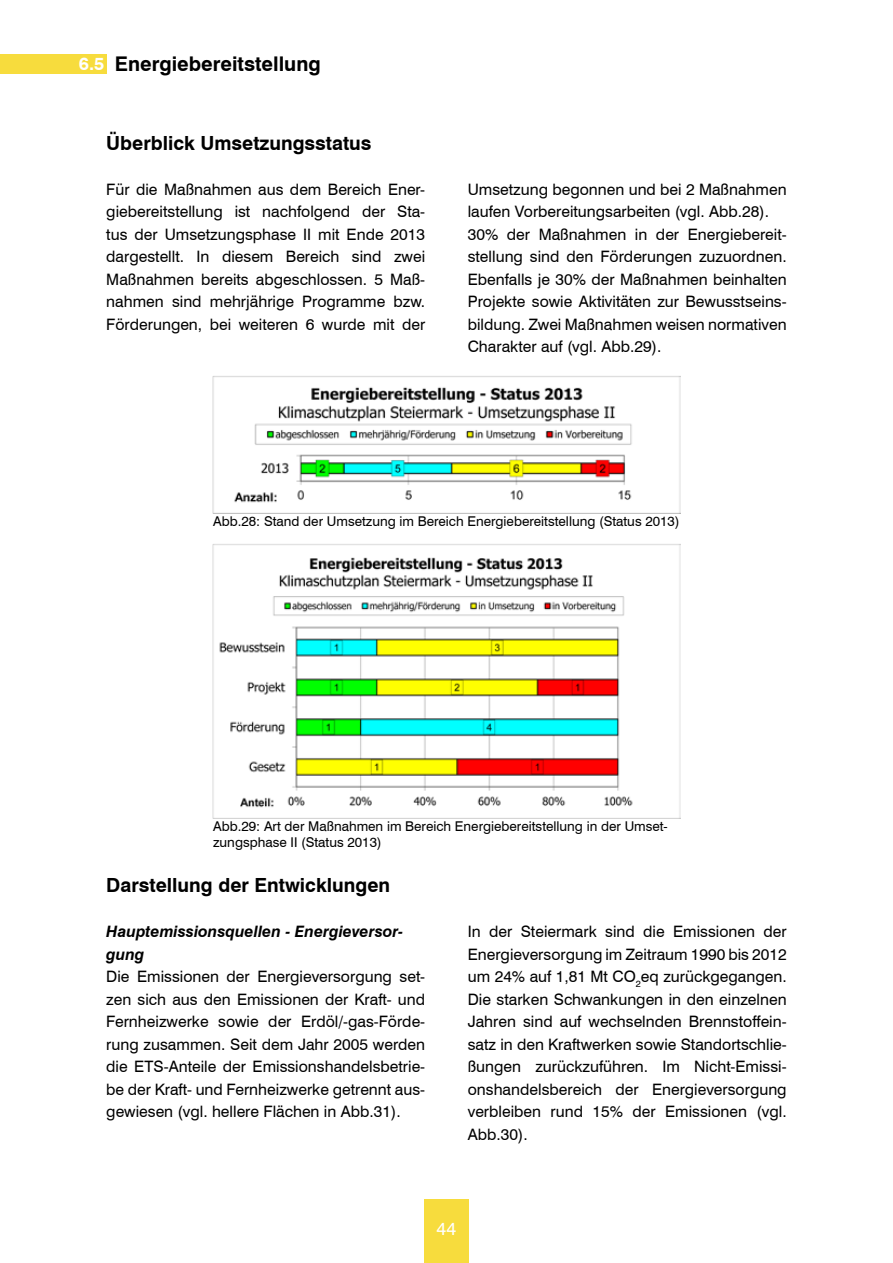
<style>
.page{position:relative;width:893px;height:1263px;background:#fff}
.page>*{position:absolute;margin:0;border:0;box-sizing:border-box;transform-origin:0 0}
.t1{font:700 20.25px "Swiss 721 BT";color:#000}
.t2{font:700 19.5px "Swiss 721 BT";color:#000}
.t3{font:18px "Swiss 721 BT";color:#fff}
.t4{font:15.75px/22.5px "Swiss 721 BT";color:#000;text-align:justify}
.t5{font:italic 700 15.75px/22.5px "Swiss 721 BT";color:#000}
.t6{font:13.5px/16.2px "Swiss 721 BT";color:#000}
.s1{font-size:18px;color:#fff}
</style>
<div class="page">
<div style="left:424px;top:1199px;width:45px;height:64px;background:#f7dc3d"></div>
<div style="left:0;top:54px;width:106px;height:19px;background:#f7dc3d"></div>
<img style="left:213px;top:376px;width:467px;height:138px">
<img style="left:213px;top:544px;width:467px;height:274px">
<p class="t1" style="left:79px;top:52px;width:243px"><span class="s1">6.5</span> Energiebereitstellung</p>
<p class="t2" style="left:106px;top:131px;width:267px">Überblick Umsetzungsstatus</p>
<p class="t4" style="left:106px;top:178px;width:320px">Für die Maßnahmen aus dem Bereich Ener&shy;giebereitstellung ist nachfolgend der Sta&shy;tus der Umsetzungsphase II mit Ende 2013 dargestellt. In diesem Bereich sind zwei Maßnahmen bereits abgeschlossen. 5 Maß&shy;nahmen sind mehrjährige Programme bzw.<br>Förderungen, bei weiteren 6 wurde mit der</p>
<p class="t4" style="left:468px;top:178px;width:320px;text-align:left">Umsetzung begonnen und bei 2 Maßnahmen laufen Vorbereitungsarbeiten (vgl. Abb.28).<br>30% der Maßnahmen in der Energiebereit&shy;stellung sind den Förderungen zuzuordnen.<br>Ebenfalls je 30% der Maßnahmen beinhalten Projekte sowie Aktivitäten zur Bewusstseins&shy;bildung. Zwei Maßnahmen weisen normativen Charakter auf (vgl. Abb.29).</p>
<p class="t6" style="left:213px;top:513px;width:468px">Abb.28: Stand der Umsetzung im Bereich Energiebereitstellung (Status 2013)</p>
<p class="t6" style="left:213px;top:818px;width:456px">Abb.29: Art der Maßnahmen im Bereich Energiebereitstellung in der Umset&shy;zungsphase II (Status 2013)</p>
<p class="t2" style="left:106px;top:873px;width:285px">Darstellung der Entwicklungen</p>
<p class="t5" style="left:106px;top:920px;width:298px">Hauptemissionsquellen - Energieversor&shy;gung</p>
<p class="t4" style="left:106px;top:965px;width:320px">Die Emissionen der Energieversorgung set&shy;zen sich aus den Emissionen der Kraft- und Fernheizwerke sowie der Erdöl/-gas-Förde&shy;rung zusammen. Seit dem Jahr 2005 werden die ETS-Anteile der Emissionshandelsbetrie&shy;be der Kraft- und Fernheizwerke getrennt aus&shy;gewiesen (vgl. hellere Flächen in Abb.31).</p>
<p class="t4" style="left:468px;top:920px;width:320px">In der Steiermark sind die Emissionen der Energieversorgung im Zeitraum 1990 bis 2012 um 24% auf 1,81 Mt -CO<sub>2</sub>eq zurückgegangen.<br>Die starken Schwankungen in den einzelnen Jahren sind auf wechselnden Brennstoffein&shy;satz in den Kraftwerken sowie Standortschlie&shy;ßungen zurückzuführen. Im Nicht-Emissi&shy;onshandelsbereich der Energieversorgung verbleiben rund 15% der Emissionen (vgl.<br>Abb.30).</p>
<p class="t3" style="left:437px;top:1218px;width:21px">44</p>
</div>
